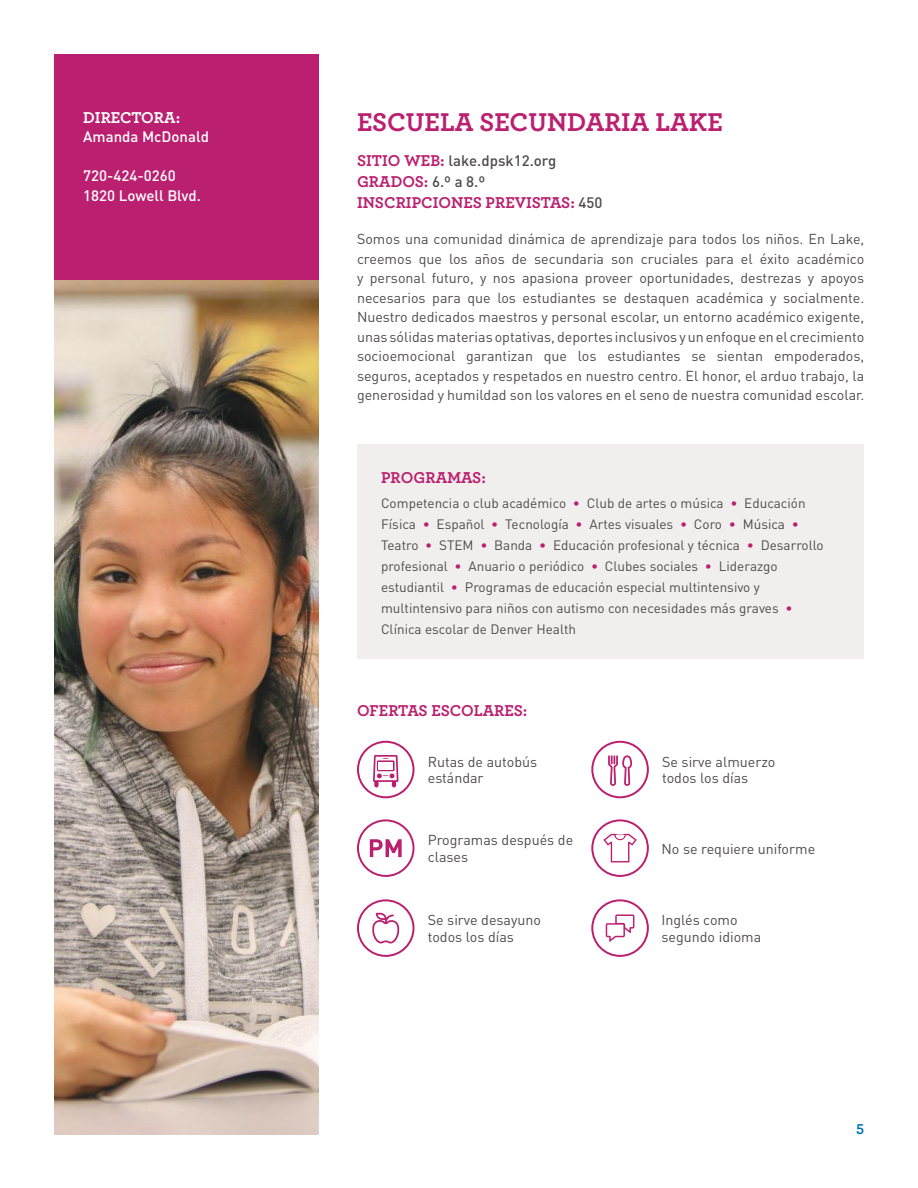
<style>
.page{position:relative;width:918px;height:1188px;background:#fff}
.page>*{position:absolute;margin:0;border:0;box-sizing:border-box;transform-origin:0 0}
.t1{font:700 27px "Archer Pro";color:#ba206f}
.t2{font:700 16.5px/21px "Archer Pro";color:#ba206f}
.t3{font:700 16.5px "Archer Pro";color:#fff}
.t4{font:500 15px/19.5px "DIN Pro";color:#fff}
.t5{font:500 15px "DIN Pro";color:#4e4b4c}
.t6{font:700 15px "Archer Pro";color:#0072bc}
.t7{font:14.25px/19.5px "DIN Pro";color:#4e4b4c}
.t8{font:13.5px/21px "DIN Pro";color:#4e4b4c}
.s1{font-family:"Archer Pro";font-weight:700;font-size:16.5px;color:#ba206f}
.s2{font-family:"DIN Pro";font-weight:500;font-size:15px;color:#4e4b4c}
.s3{color:#ba206f}
</style>
<div class="page">
<div style="left:357px;top:445px;width:507px;height:214px;background:#f0efee"></div>
<div style="left:54px;top:54px;width:265px;height:227px;background:#ba206f"></div>
<img style="left:54px;top:281px;width:265px;height:853px">
<svg style="left:357px;top:741px;width:58px;height:57px"></svg>
<svg style="left:359px;top:743px;width:54px;height:53px"></svg>
<div style="left:379px;top:762px;width:14px;height:8px;background:#fff"></div>
<svg style="left:591px;top:819px;width:58px;height:58px"></svg>
<svg style="left:593px;top:821px;width:54px;height:54px"></svg>
<svg style="left:591px;top:899px;width:58px;height:58px"></svg>
<svg style="left:593px;top:901px;width:54px;height:54px"></svg>
<svg style="left:357px;top:899px;width:58px;height:58px"></svg>
<svg style="left:359px;top:901px;width:54px;height:54px"></svg>
<svg style="left:591px;top:741px;width:58px;height:57px"></svg>
<svg style="left:593px;top:743px;width:54px;height:53px"></svg>
<svg style="left:357px;top:819px;width:58px;height:58px"></svg>
<svg style="left:359px;top:821px;width:54px;height:54px"></svg>
<p class="t3" style="left:83px;top:104px;width:99px">DIRECTORA:</p>
<p class="t4" style="left:83px;top:127px;width:127px">Amanda McDonald</p>
<p class="t4" style="left:83px;top:166px;width:119px">720-424-0260<br>1820 Lowell Blvd.</p>
<h1 class="t1" style="left:357px;top:101px;width:367px">ESCUELA SECUNDARIA LAKE</h1>
<p class="t5" style="left:357px;top:150px;width:201px"><span class="s1">SITIO WEB:</span> lake.dpsk12.org</p>
<p class="t2" style="left:357px;top:170px;width:247px">GRADOS: <span class="s2">6.º a 8.º<br></span>INSCRIPCIONES PREVISTAS: <span class="s2">450</span></p>
<p class="t7" style="left:357px;top:229px;width:509px;text-align:justify">Somos una comunidad dinámica de aprendizaje para todos los niños. En Lake, creemos que los años de secundaria son cruciales para el éxito académico y personal futuro, y nos apasiona proveer oportunidades, destrezas y apoyos necesarios para que los estudiantes se destaquen académica y socialmente.<br>Nuestro dedicados maestros y personal escolar, un entorno académico exigente, unas sólidas materias optativas, deportes inclusivos y un enfoque en el crecimiento socioemocional garantizan que los estudiantes se sientan empoderados, seguros, aceptados y respetados en nuestro centro. El honor, el arduo trabajo, la generosidad y humildad son los valores en el seno de nuestra comunidad escolar.</p>
<p class="t2" style="left:381px;top:466px;width:106px">PROGRAMAS:</p>
<p class="t8" style="left:381px;top:492px;width:444px">Competencia o club académico <span class="s3">•</span> Club de artes o música <span class="s3">•</span> Educación Física <span class="s3">•</span> Español <span class="s3">•</span> Tecnología <span class="s3">•</span> Artes visuales <span class="s3">•</span> Coro <span class="s3">•</span> Música <span class="s3">• </span>Teatro <span class="s3">•</span> STEM <span class="s3">•</span> Banda <span class="s3">•</span> Educación profesional y técnica <span class="s3">•</span> Desarrollo profesional <span class="s3">•</span> Anuario o periódico <span class="s3">•</span> Clubes sociales <span class="s3">•</span> Liderazgo estudiantil <span class="s3">•</span> Programas de educación especial multintensivo y multintensivo para niños con autismo con necesidades más graves <span class="s3">• </span>Clínica escolar de Denver Health</p>
<p class="t2" style="left:357px;top:699px;width:172px">OFERTAS ESCOLARES:</p>
<p class="t7" style="left:428px;top:753px;width:111px;line-height:16.5px">Rutas de autobús estándar</p>
<p class="t7" style="left:662px;top:753px;width:115px;line-height:16.5px">Se sirve almuerzo todos los días</p>
<p class="t7" style="left:428px;top:831px;width:147px;line-height:16.5px">Programas después de clases</p>
<p class="t7" style="left:662px;top:838px;width:155px">No se requiere uniforme</p>
<p class="t7" style="left:428px;top:911px;width:115px;line-height:16.5px">Se sirve desayuno todos los días</p>
<p class="t7" style="left:662px;top:911px;width:101px;line-height:16.5px">Inglés como segundo idioma</p>
<p class="t6" style="left:856px;top:1117px;width:9px">5</p>
</div>
